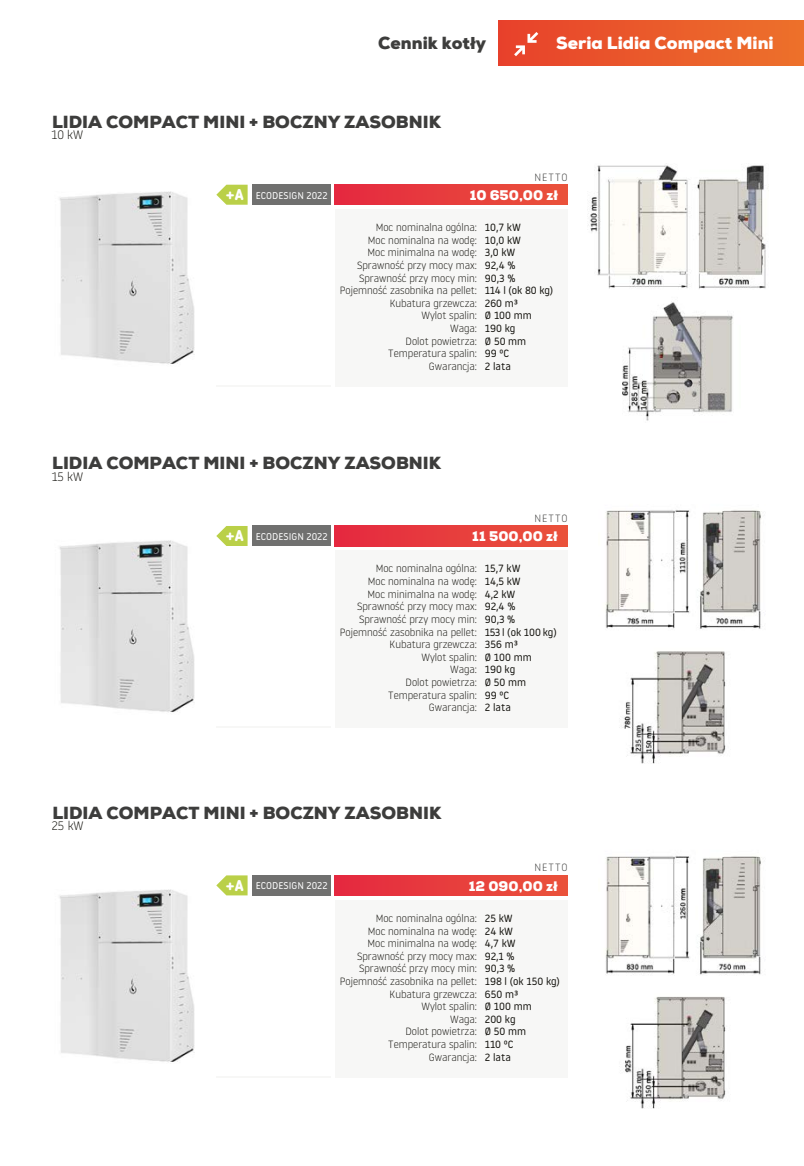
<style>
.page{position:relative;width:804px;height:1166px;background:#fff}
.page>*{position:absolute;margin:0;border:0;box-sizing:border-box;transform-origin:0 0}
.t1{font:900 17.5px "Nexa";color:#3d3d3c}
.t2{font:900 17.5px "Nexa";color:#fff}
.t3{font:700 15.58px "Roway Round";color:#fff}
.t4{font:900 14px "Nexa";color:#fff}
.t5{font:300 12.25px "Roway Round";color:#13120d}
.t6{font:300 10.5px/12.6px "Roway Round";color:#13120d;text-align:right}
.t7{font:10.5px/12.6px "Roway Round";color:#13120d}
.t8{font:300 10.5px "Roway Round";color:#3d3d3c}
.t9{font:9.8px "Roway Round";color:#fff}
</style>
<div class="page">
<div style="left:335px;top:209px;width:232px;height:178px;background:#f7f7f6"></div>
<svg style="left:216px;top:185px;width:32px;height:20px"></svg>
<div style="left:335px;top:185px;width:232px;height:20px;background:linear-gradient(to right,#e5293f,#ea523b)"></div>
<div style="left:252px;top:185px;width:79px;height:20px;background:#70706f"></div>
<hr style="left:216px;top:385px;width:115px;height:2px;background:#f7f7f6">
<div style="left:335px;top:550px;width:232px;height:178px;background:#f7f7f6"></div>
<svg style="left:216px;top:526px;width:31px;height:20px"></svg>
<div style="left:335px;top:526px;width:232px;height:20px;background:linear-gradient(to right,#e5293f,#ea523b)"></div>
<div style="left:252px;top:526px;width:79px;height:20px;background:#70706f"></div>
<hr style="left:216px;top:726px;width:115px;height:2px;background:#f7f7f6">
<div style="left:335px;top:900px;width:232px;height:177px;background:#f7f7f6"></div>
<svg style="left:216px;top:875px;width:31px;height:20px"></svg>
<div style="left:335px;top:875px;width:232px;height:20px;background:linear-gradient(to right,#e5293f,#ea523b)"></div>
<div style="left:252px;top:875px;width:79px;height:20px;background:#70706f"></div>
<hr style="left:216px;top:1076px;width:115px;height:1px;background:#f7f7f6">
<img style="left:59px;top:191px;width:136px;height:173px">
<img style="left:59px;top:540px;width:136px;height:172px">
<img style="left:59px;top:889px;width:136px;height:173px">
<img style="left:588px;top:163px;width:181px;height:258px">
<img style="left:605px;top:510px;width:156px;height:254px">
<img style="left:605px;top:856px;width:156px;height:253px">
<div style="left:498px;top:21px;width:306px;height:45px;background:linear-gradient(to right,#e7412b,#ed722b)"></div>
<svg style="left:514px;top:32px;width:24px;height:24px"></svg>
<h1 class="t1" style="left:378px;top:32px;width:110px">Cennik kotły</h1>
<h1 class="t2" style="left:556px;top:32px;width:219px">Seria Lidia Compact Mini</h1>
<h1 class="t1" style="left:52px;top:111px;width:390px">LIDIA COMPACT MINI + BOCZNY ZASOBNIK</h1>
<p class="t5" style="left:52px;top:126px;width:33px">10 kW</p>
<p class="t8" style="left:534px;top:170px;width:35px">NETTO</p>
<h2 class="t3" style="left:226px;top:185px;width:19px">+A</h2>
<h3 class="t4" style="left:469px;top:186px;width:90px">10 650,00 zł</h3>
<p class="t9" style="left:256px;top:188px;width:73px">ECODESIGN 2022</p>
<p class="t6" style="left:340px;top:221px;width:139px">Moc nominalna ogólna:<br>Moc nominalna na wodę:<br>Moc minimalna na wodę:<br>Sprawność przy mocy max:<br>Sprawność przy mocy min:<br>Pojemność zasobnika na pellet:<br>Kubatura grzewcza:<br>Wylot spalin:<br>Waga:<br>Dolot powietrza:<br>Temperatura spalin:<br>Gwarancja:</p>
<p class="t7" style="left:485px;top:221px;width:70px">10,7 kW<br>10,0 kW<br>3,0 kW<br>92,4 %<br>90,3 %<br>114 l (ok 80 kg)<br>260 m³<br>Ø 100 mm<br>190 kg<br>Ø 50 mm<br>99 ºC<br>2 lata</p>
<h1 class="t1" style="left:52px;top:452px;width:390px">LIDIA COMPACT MINI + BOCZNY ZASOBNIK</h1>
<p class="t5" style="left:52px;top:468px;width:33px">15 kW</p>
<p class="t8" style="left:534px;top:511px;width:35px">NETTO</p>
<h2 class="t3" style="left:226px;top:527px;width:19px">+A</h2>
<h3 class="t4" style="left:472px;top:527px;width:87px">11 500,00 zł</h3>
<p class="t9" style="left:256px;top:530px;width:73px">ECODESIGN 2022</p>
<p class="t6" style="left:340px;top:562px;width:139px">Moc nominalna ogólna:<br>Moc nominalna na wodę:<br>Moc minimalna na wodę:<br>Sprawność przy mocy max:<br>Sprawność przy mocy min:<br>Pojemność zasobnika na pellet:<br>Kubatura grzewcza:<br>Wylot spalin:<br>Waga:<br>Dolot powietrza:<br>Temperatura spalin:<br>Gwarancja:</p>
<p class="t7" style="left:485px;top:562px;width:73px">15,7 kW<br>14,5 kW<br>4,2 kW<br>92,4 %<br>90,3 %<br>153 l (ok 100 kg)<br>356 m³<br>Ø 100 mm<br>190 kg<br>Ø 50 mm<br>99 ºC<br>2 lata</p>
<h1 class="t1" style="left:52px;top:802px;width:390px">LIDIA COMPACT MINI + BOCZNY ZASOBNIK</h1>
<p class="t5" style="left:52px;top:817px;width:33px">25 kW</p>
<p class="t8" style="left:534px;top:860px;width:35px">NETTO</p>
<h2 class="t3" style="left:226px;top:876px;width:19px">+A</h2>
<h3 class="t4" style="left:469px;top:876px;width:90px">12 090,00 zł</h3>
<p class="t9" style="left:256px;top:879px;width:73px">ECODESIGN 2022</p>
<p class="t6" style="left:340px;top:911px;width:139px">Moc nominalna ogólna:<br>Moc nominalna na wodę:<br>Moc minimalna na wodę:<br>Sprawność przy mocy max:<br>Sprawność przy mocy min:<br>Pojemność zasobnika na pellet:<br>Kubatura grzewcza:<br>Wylot spalin:<br>Waga:<br>Dolot powietrza:<br>Temperatura spalin:<br>Gwarancja:</p>
<p class="t7" style="left:485px;top:911px;width:77px">25 kW<br>24 kW<br>4,7 kW<br>92,1 %<br>90,3 %<br>198 l (ok 150 kg)<br>650 m³<br>Ø 100 mm<br>200 kg<br>Ø 50 mm<br>110 ºC<br>2 lata</p>
</div>
